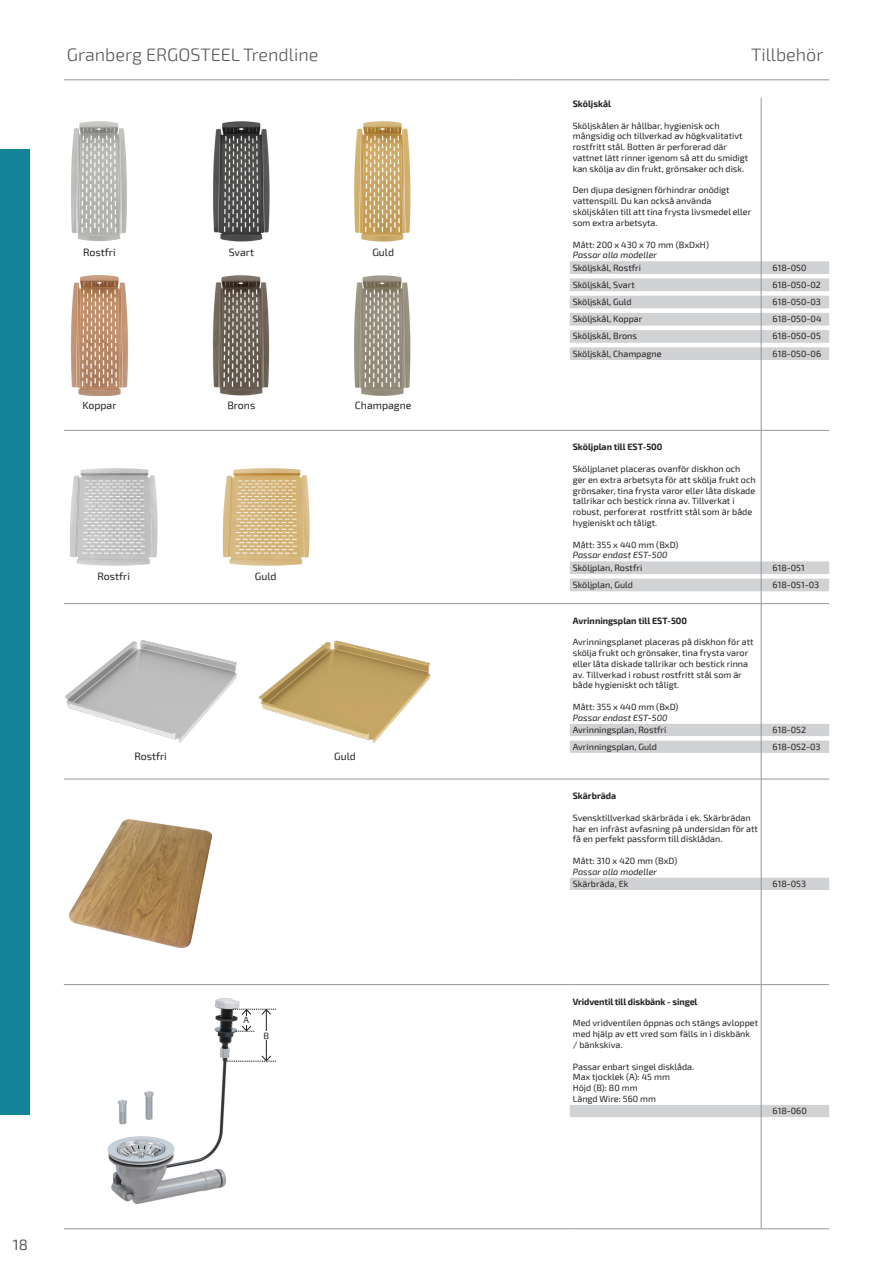
<style>
.page{position:relative;width:893px;height:1263px;background:#fff}
.page>*{position:absolute;margin:0;border:0;box-sizing:border-box;transform-origin:0 0}
.t1{font:300 18px "Exo 2";color:#57585a}
.t2{font:15px "Exo 2";color:#57585a}
.t3{font:10.5px "Exo 2";color:#231f20}
.t4{font:9px/10.8px "Exo 2";color:#231f20}
.t5{font:700 9px "Exo 2";color:#231f20}
.s1{font-style:italic}
</style>
<div class="page">
<img style="left:107px;top:998px;width:170px;height:206px">
<hr style="left:266px;top:1010px;width:1px;height:51px;background:#231f20">
<svg style="left:227px;top:1055px;width:49px;height:7px"></svg>
<div style="left:262px;top:1031px;width:7px;height:9px;background:#fff"></div>
<svg style="left:233px;top:1009px;width:43px;height:30px"></svg>
<img style="left:71px;top:121px;width:56px;height:120px">
<img style="left:213px;top:121px;width:56px;height:120px">
<img style="left:354px;top:121px;width:57px;height:120px">
<img style="left:70px;top:275px;width:58px;height:121px">
<img style="left:212px;top:275px;width:57px;height:121px">
<img style="left:354px;top:275px;width:57px;height:121px">
<img style="left:258px;top:640px;width:173px;height:103px">
<img style="left:65px;top:640px;width:172px;height:103px">
<img style="left:70px;top:468px;width:88px;height:98px">
<img style="left:222px;top:468px;width:88px;height:98px">
<img style="left:70px;top:819px;width:141px;height:128px">
<svg style="left:570px;top:261px;width:259px;height:856px"></svg>
<hr style="left:761px;top:98px;width:1px;height:163px;background:#939598">
<svg style="left:761px;top:261px;width:1px;height:99px"></svg>
<hr style="left:761px;top:360px;width:1px;height:70px;background:#939598">
<hr style="left:761px;top:430px;width:1px;height:131px;background:#939598">
<svg style="left:761px;top:561px;width:1px;height:42px"></svg>
<hr style="left:761px;top:604px;width:1px;height:120px;background:#939598">
<svg style="left:761px;top:724px;width:1px;height:55px"></svg>
<hr style="left:761px;top:779px;width:1px;height:99px;background:#939598">
<svg style="left:761px;top:878px;width:1px;height:12px"></svg>
<hr style="left:761px;top:890px;width:1px;height:94px;background:#939598">
<hr style="left:761px;top:985px;width:1px;height:120px;background:#939598">
<svg style="left:761px;top:1105px;width:1px;height:12px"></svg>
<hr style="left:761px;top:1117px;width:1px;height:111px;background:#939598">
<hr style="left:570px;top:430px;width:191px;height:1px;background:#939598">
<hr style="left:761px;top:430px;width:68px;height:1px;background:#939598">
<hr style="left:570px;top:603px;width:191px;height:1px;background:#939598">
<hr style="left:761px;top:603px;width:68px;height:1px;background:#939598">
<hr style="left:570px;top:779px;width:191px;height:1px;background:#939598">
<hr style="left:761px;top:779px;width:68px;height:1px;background:#939598">
<hr style="left:570px;top:984px;width:191px;height:1px;background:#939598">
<hr style="left:761px;top:984px;width:68px;height:1px;background:#939598">
<hr style="left:64px;top:430px;width:506px;height:1px;background:#939598">
<hr style="left:64px;top:603px;width:506px;height:1px;background:#939598">
<hr style="left:64px;top:779px;width:506px;height:1px;background:#939598">
<hr style="left:64px;top:984px;width:506px;height:1px;background:#939598">
<hr style="left:64px;top:1228px;width:506px;height:1px;background:#939598">
<hr style="left:570px;top:1228px;width:191px;height:1px;background:#939598">
<hr style="left:761px;top:1228px;width:68px;height:1px;background:#939598">
<hr style="left:64px;top:80px;width:450px;height:1px;background:#939598">
<hr style="left:514px;top:80px;width:315px;height:1px;background:#939598">
<div style="left:0;top:149px;width:30px;height:965px;background:#168498"></div>
<p class="t1" style="left:67px;top:44px;width:253px">Granberg ERGOSTEEL Trendline</p>
<p class="t1" style="left:751px;top:44px;width:74px">Tillbehör</p>
<p class="t3" style="left:83px;top:246px;width:34px">Rostfri</p>
<p class="t3" style="left:229px;top:246px;width:27px">Svart</p>
<p class="t3" style="left:372px;top:246px;width:23px">Guld</p>
<p class="t3" style="left:82px;top:400px;width:36px">Koppar</p>
<p class="t3" style="left:227px;top:400px;width:29px">Brons</p>
<p class="t3" style="left:355px;top:400px;width:58px">Champagne</p>
<p class="t3" style="left:98px;top:570px;width:34px">Rostfri</p>
<p class="t3" style="left:255px;top:570px;width:23px">Guld</p>
<p class="t3" style="left:134px;top:750px;width:34px">Rostfri</p>
<p class="t3" style="left:334px;top:750px;width:23px">Guld</p>
<p class="t4" style="left:244px;top:1015px;width:7px">A</p>
<p class="t4" style="left:264px;top:1030px;width:7px">B</p>
<p class="t5" style="left:573px;top:99px;width:40px">Sköljskål</p>
<p class="t4" style="left:573px;top:120px;width:177px">Sköljskålen är hållbar, hygienisk och mångsidig och tillverkad av högkvalitativt rostfritt stål. Botten är perforerad där vattnet lätt rinner igenom så att du smidigt kan skölja av din frukt, grönsaker och disk.</p>
<p class="t4" style="left:573px;top:185px;width:180px">Den djupa designen förhindrar onödigt vattenspill. Du kan också använda sköljskålen till att tina frysta livsmedel eller som extra arbetsyta.</p>
<p class="t4" style="left:573px;top:239px;width:138px">Mått: 200 x 430 x 70 mm (BxDxH)<br><span class="s1">Passar alla modeller</span></p>
<p class="t4" style="left:573px;top:262px;width:70px">Sköljskål, Rostfri</p>
<p class="t4" style="left:773px;top:262px;width:35px">618-050</p>
<p class="t4" style="left:573px;top:279px;width:64px">Sköljskål, Svart</p>
<p class="t4" style="left:773px;top:279px;width:50px">618-050-02</p>
<p class="t4" style="left:573px;top:297px;width:60px">Sköljskål, Guld</p>
<p class="t4" style="left:773px;top:297px;width:50px">618-050-03</p>
<p class="t4" style="left:573px;top:314px;width:71px">Sköljskål, Koppar</p>
<p class="t4" style="left:773px;top:314px;width:50px">618-050-04</p>
<p class="t4" style="left:573px;top:331px;width:66px">Sköljskål, Brons</p>
<p class="t4" style="left:773px;top:331px;width:50px">618-050-05</p>
<p class="t4" style="left:573px;top:348px;width:90px">Sköljskål, Champagne</p>
<p class="t4" style="left:773px;top:348px;width:50px">618-050-06</p>
<p class="t5" style="left:573px;top:442px;width:91px">Sköljplan till EST-500</p>
<p class="t4" style="left:573px;top:464px;width:184px">Sköljplanet placeras ovanför diskhon och ger en extra arbetsyta för att skölja frukt och grönsaker, tina frysta varor eller låta diskade tallrikar och bestick rinna av. Tillverkat i robust, perforerat rostfritt stål som är både hygieniskt och tåligt.</p>
<p class="t4" style="left:573px;top:539px;width:107px">Mått: 355 x 440 mm (BxD)<br><span class="s1">Passar endast EST-500</span></p>
<p class="t4" style="left:573px;top:562px;width:71px">Sköljplan, Rostfri</p>
<p class="t4" style="left:773px;top:562px;width:34px">618-051</p>
<p class="t4" style="left:573px;top:579px;width:62px">Sköljplan, Guld</p>
<p class="t4" style="left:773px;top:579px;width:48px">618-051-03</p>
<p class="t5" style="left:573px;top:615px;width:116px">Avrinningsplan till EST-500</p>
<p class="t4" style="left:573px;top:637px;width:182px">Avrinningsplanet placeras på diskhon för att skölja frukt och grönsaker, tina frysta varor eller låta diskade tallrikar och bestick rinna av. Tillverkad i robust rostfritt stål som är både hygieniskt och tåligt.</p>
<p class="t4" style="left:573px;top:702px;width:107px">Mått: 355 x 440 mm (BxD)<br><span class="s1">Passar endast EST-500</span></p>
<p class="t4" style="left:573px;top:725px;width:95px">Avrinningsplan, Rostfri</p>
<p class="t4" style="left:773px;top:725px;width:35px">618-052</p>
<p class="t4" style="left:573px;top:741px;width:86px">Avrinningsplan, Guld</p>
<p class="t4" style="left:773px;top:741px;width:49px">618-052-03</p>
<p class="t5" style="left:573px;top:790px;width:45px">Skärbräda</p>
<p class="t4" style="left:573px;top:812px;width:187px">Svensktillverkad skärbräda i ek. Skärbrädan har en infräst avfasning på undersidan för att få en perfekt passform till disklådan.</p>
<p class="t4" style="left:573px;top:855px;width:106px">Mått: 310 x 420 mm (BxD)<br><span class="s1">Passar alla modeller</span></p>
<p class="t4" style="left:573px;top:879px;width:57px">Skärbräda, Ek</p>
<p class="t4" style="left:773px;top:879px;width:35px">618-053</p>
<p class="t5" style="left:573px;top:996px;width:126px">Vridventil till diskbänk - singel</p>
<p class="t4" style="left:573px;top:1018px;width:187px">Med vridventilen öppnas och stängs avloppet med hjälp av ett vred som fälls in i diskbänk<br>/ bänkskiva.</p>
<p class="t4" style="left:573px;top:1061px;width:123px">Passar enbart singel disklåda.<br>Max tjocklek (A): 45 mm<br>Höjd (B): 80 mm<br>Längd Wire: 560 mm</p>
<p class="t4" style="left:773px;top:1106px;width:36px">618-060</p>
<h2 class="t2" style="left:13px;top:1236px;width:17px">18</h2>
</div>
